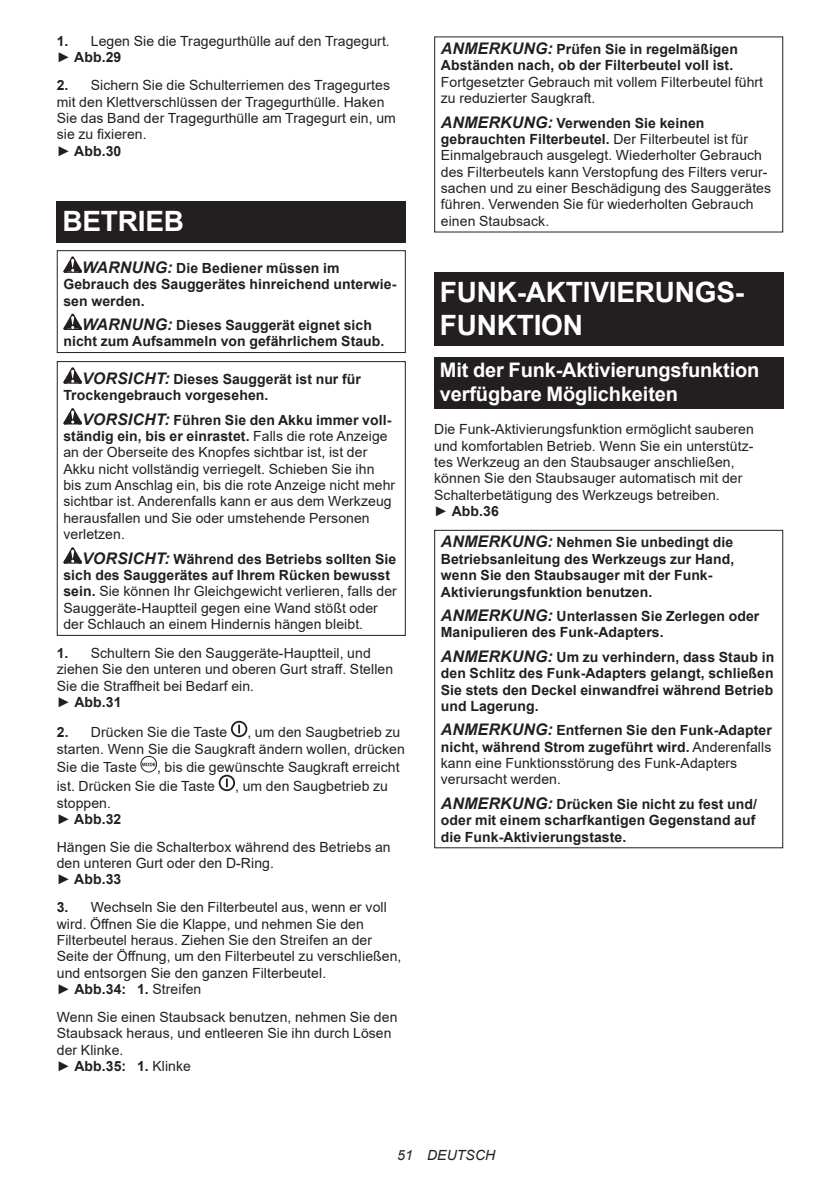
<style>
.page{position:relative;width:840px;height:1191px;background:#fff}
.page>*{position:absolute;margin:0;border:0;box-sizing:border-box;transform-origin:0 0}
.t1{font:700 28px/32.8px "Arial";letter-spacing:-.01em;color:#fff}
.t2{font:700 20px/23.4px "Arial";letter-spacing:-.01em;color:#fff}
.t3{font:14px/16.4px "Arial";letter-spacing:.005em;color:#231f20}
.t4{font:700 14px/16.4px "Arial";letter-spacing:.005em;color:#231f20}
.t5{font:italic 14px "Arial";letter-spacing:.005em;color:#231f20}
.s1{font-weight:700}
.s2{font-style:italic;font-size:16px}
.s3{font-weight:700;font-style:italic;font-size:16px}
</style>
<div class="page">
<div style="left:57px;top:201px;width:348px;height:41px;background:#231f20"></div>
<svg style="left:63px;top:256px;width:19px;height:17px"></svg>
<svg style="left:63px;top:313px;width:19px;height:17px"></svg>
<div style="left:57px;top:250px;width:348px;height:103px;border:1px solid #231f20"></div>
<svg style="left:63px;top:367px;width:19px;height:17px"></svg>
<svg style="left:63px;top:408px;width:19px;height:16px"></svg>
<svg style="left:63px;top:547px;width:19px;height:16px"></svg>
<div style="left:57px;top:361px;width:348px;height:275px;border:1px solid #231f20"></div>
<svg style="left:231px;top:721px;width:16px;height:16px"></svg>
<svg style="left:141px;top:756px;width:15px;height:16px"></svg>
<div style="left:140px;top:756px;width:17px;height:16px;border:1px solid #231f20;border-radius:50%"></div>
<svg style="left:142px;top:762px;width:14px;height:4px"></svg>
<svg style="left:218px;top:774px;width:17px;height:17px"></svg>
<div style="left:434px;top:272px;width:348px;height:74px;background:#231f20"></div>
<div style="left:434px;top:357px;width:348px;height:52px;background:#231f20"></div>
<div style="left:434px;top:530px;width:348px;height:318px;border:1px solid #231f20"></div>
<p class="t3" style="left:57px;top:33px;width:334px"><span class="s1">1.</span> Legen Sie die Tragegurthülle auf den Tragegurt. ► <span class="s1">Abb.29</span></p>
<p class="t3" style="left:57px;top:77px;width:340px"><span class="s1">2.</span> Sichern Sie die Schulterriemen des Tragegurtes mit den Klettverschlüssen der Tragegurthülle. Haken Sie das Band der Tragegurthülle am Tragegurt ein, um sie zu fixieren.<br>► <span class="s1">Abb.30</span></p>
<h1 class="t1" style="left:62px;top:205px;width:123px">BETRIEB</h1>
<p class="t4" style="left:63px;top:260px;width:334px;text-indent:19px"><span class="s2">WARNUNG:</span> Die Bediener müssen im<br>Gebrauch des Sauggerätes hinreichend unterwie&shy;sen werden.</p>
<p class="t4" style="left:63px;top:317px;width:322px;text-align:center"><span class="s2">WARNUNG:</span> Dieses Sauggerät eignet sich nicht zum Aufsammeln von gefährlichem Staub.</p>
<p class="t4" style="left:63px;top:371px;width:299px;text-indent:19px"><span class="s2">VORSICHT:</span> Dieses Sauggerät ist nur für<br>Trockengebrauch vorgesehen.</p>
<p class="t3" style="left:63px;top:411px;width:333px;text-indent:19px"><span class="s3">VORSICHT:</span> <span class="s1">Führen Sie den Akku immer voll&shy;ständig ein, bis er einrastet.</span> Falls die rote Anzeige an der Oberseite des Knopfes sichtbar ist, ist der Akku nicht vollständig verriegelt. Schieben Sie ihn bis zum Anschlag ein, bis die rote Anzeige nicht mehr sichtbar ist. Anderenfalls kann er aus dem Werkzeug herausfallen und Sie oder umstehende Personen verletzen.</p>
<p class="t3" style="left:63px;top:550px;width:335px;text-indent:19px"><span class="s3">VORSICHT:</span> <span class="s1">Während des Betriebs sollten Sie sich des Sauggerätes auf Ihrem Rücken bewusst sein.</span> Sie können Ihr Gleichgewicht verlieren, falls der Sauggeräte-Hauptteil gegen eine Wand stößt oder der Schlauch an einem Hindernis hängen bleibt.</p>
<p class="t3" style="left:57px;top:644px;width:338px"><span class="s1">1.</span> Schultern Sie den Sauggeräte-Hauptteil, und ziehen Sie den unteren und oberen Gurt straff. Stellen Sie die Straffheit bei Bedarf ein.<br>► <span class="s1">Abb.31</span></p>
<p class="t3" style="left:57px;top:724px;width:172px"><span class="s1">2.</span> Drücken Sie die Taste</p>
<p class="t3" style="left:57px;top:724px;width:349px;text-indent:190px">, um den Saugbetrieb zu starten. Wenn Sie die Saugkraft ändern wollen, drücken</p>
<p class="t3" style="left:57px;top:759px;width:82px">Sie die Taste</p>
<p class="t3" style="left:57px;top:758px;width:344px;line-height:18.8px;text-indent:100px">, bis die gewünschte Saugkraft erreicht ist. Drücken Sie die Taste</p>
<p class="t3" style="left:235px;top:778px;width:154px">, um den Saugbetrieb zu</p>
<p class="t3" style="left:57px;top:794px;width:66px">stoppen. ► <span class="s1">Abb.32</span></p>
<p class="t3" style="left:57px;top:838px;width:335px">Hängen Sie die Schalterbox während des Betriebs an den unteren Gurt oder den D-Ring.<br>► <span class="s1">Abb.33</span></p>
<p class="t3" style="left:57px;top:899px;width:346px"><span class="s1">3.</span> Wechseln Sie den Filterbeutel aus, wenn er voll wird. Öffnen Sie die Klappe, und nehmen Sie den Filterbeutel heraus. Ziehen Sie den Streifen an der Seite der Öffnung, um den Filterbeutel zu verschließen, und entsorgen Sie den ganzen Filterbeutel.<br>► <span class="s1">Abb.34: 1.</span> Streifen</p>
<p class="t3" style="left:57px;top:1008px;width:342px">Wenn Sie einen Staubsack benutzen, nehmen Sie den Staubsack heraus, und entleeren Sie ihn durch Lösen der Klinke.<br>► <span class="s1">Abb.35: 1.</span> Klinke</p>
<p class="t4" style="left:440px;top:41px;width:298px"><span class="s2">ANMERKUNG:</span> Prüfen Sie in regelmäßigen<br>Abständen nach, ob der Filterbeutel voll ist.</p>
<p class="t3" style="left:440px;top:74px;width:323px">Fortgesetzter Gebrauch mit vollem Filterbeutel führt zu reduzierter Saugkraft.</p>
<p class="t3" style="left:440px;top:114px;width:331px"><span class="s3">ANMERKUNG:</span> <span class="s1">Verwenden Sie keinen gebrauchten Filterbeutel.</span> Der Filterbeutel ist für Einmalgebrauch ausgelegt. Wiederholter Gebrauch des Filterbeutels kann Verstopfung des Filters verur&shy;sachen und zu einer Beschädigung des Sauggerätes führen. Verwenden Sie für wiederholten Gebrauch einen Staubsack.</p>
<h1 class="t1" style="left:439px;top:276px;width:306px">FUNK-AKTIVIERUNGS-<br>FUNKTION</h1>
<h2 class="t2" style="left:439px;top:359px;width:321px">Mit der Funk-Aktivierungsfunktion verfügbare Möglichkeiten</h2>
<p class="t3" style="left:434px;top:421px;width:321px">Die Funk-Aktivierungsfunktion ermöglicht sauberen und komfortablen Betrieb. Wenn Sie ein unterstütz&shy;tes Werkzeug an den Staubsauger anschließen, können Sie den Staubsauger automatisch mit der Schalterbetätigung des Werkzeugs betreiben.<br>► <span class="s1">Abb.36</span></p>
<p class="t4" style="left:440px;top:534px;width:295px"><span class="s2">ANMERKUNG:</span> Nehmen Sie unbedingt die Betriebsanleitung des Werkzeugs zur Hand, wenn Sie den Staubsauger mit der Funk-Aktivierungsfunktion benutzen.</p>
<p class="t4" style="left:440px;top:608px;width:320px"><span class="s2">ANMERKUNG:</span> Unterlassen Sie Zerlegen oder<br>Manipulieren des Funk-Adapters.</p>
<p class="t4" style="left:440px;top:649px;width:335px;text-align:justify"><span class="s2">ANMERKUNG:</span> Um zu verhindern, dass Staub in den Schlitz des Funk-Adapters gelangt, schließen Sie stets den Deckel einwandfrei während Betrieb und Lagerung.</p>
<p class="t3" style="left:440px;top:722px;width:332px"><span class="s3">ANMERKUNG:</span> <span class="s1">Entfernen Sie den Funk-Adapter nicht, während Strom zugeführt wird.</span> Anderenfalls kann eine Funktionsstörung des Funk-Adapters verursacht werden.</p>
<p class="t4" style="left:440px;top:796px;width:317px;text-align:justify"><span class="s2">ANMERKUNG:</span> Drücken Sie nicht zu fest und/ oder mit einem scharfkantigen Gegenstand auf die Funk-Aktivierungstaste.</p>
<p class="t5" style="left:397px;top:1146px;width:99px">51 DEUTSCH</p>
</div>
